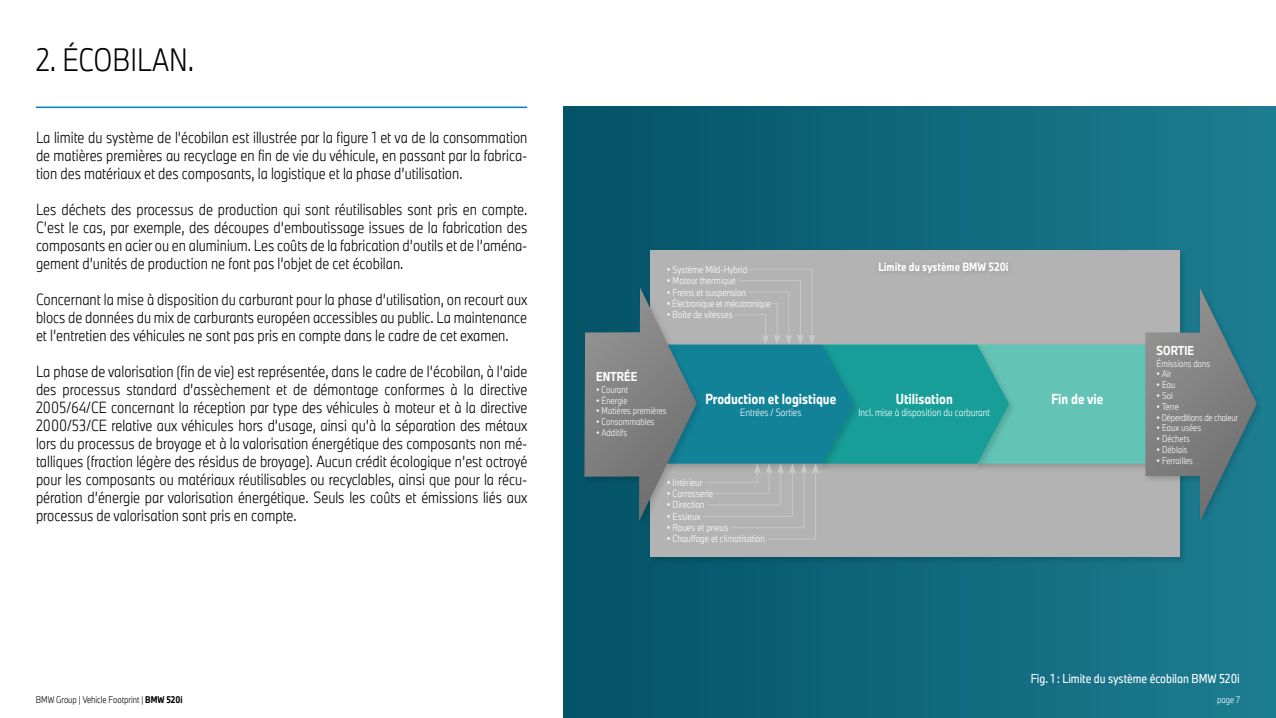
<style>
.page{position:relative;width:1276px;height:718px;background:#fff}
.page>*{position:absolute;margin:0;border:0;box-sizing:border-box;transform-origin:0 0}
.t1{font:300 30px "BMW Group TN Condensed Pro";color:#000}
.t2{font:300 15px/18px "BMW Group TN Condensed Pro";color:#000;text-align:justify}
.t3{font:700 13.5px "BMW Group TN Condensed";color:#fff}
.t4{font:12px "BMW Group TN Condensed Pro";color:#fff}
.t5{font:700 12px "BMW Group TN Condensed Pro";color:#fff}
.t6{font:700 11.1px "BMW Group TN Condensed Pro";color:#fff}
.t7{font:300 9.75px "BMW Group TN Condensed";color:#fff}
.t8{font:300 9.45px "BMW Group TN Condensed Pro";color:#fff}
.t9{font:300 9.45px "BMW Group TN Condensed Pro";letter-spacing:-.02em;color:#fff}
.t10{font:300 9px "BMW Group TN Condensed Pro";color:#fff}
.t11{font:300 9px "BMW Group TN Condensed Pro";color:#000}
.t12{font:300 9px "BMW Group TN Condensed Pro";letter-spacing:-.02em;color:#fff}
.s1{font-weight:700}
</style>
<div class="page">
<div style="left:563px;top:107px;width:713px;height:611px;background:linear-gradient(to right,#035267,#1d7d92)"></div>
<hr style="left:36px;top:106px;width:491px;height:2px;background:#0083c6">
<div style="left:647px;top:248px;width:541px;height:317px;background:#000;opacity:.15"></div>
<div style="left:650px;top:251px;width:529px;height:305px;background:#b3b3b3"></div>
<div style="left:1142px;top:286px;width:122px;height:242px;background:#000;opacity:.15"></div>
<div style="left:581px;top:286px;width:123px;height:242px;background:#000;opacity:.15"></div>
<div style="left:873px;top:258px;width:140px;height:22px;background:#aeaeae"></div>
<hr style="left:739px;top:280px;width:61px;height:1px;background:#c9c7c7">
<hr style="left:800px;top:280px;width:1px;height:57px;background:#c9c7c7">
<hr style="left:811px;top:269px;width:1px;height:68px;background:#c9c7c7">
<hr style="left:749px;top:269px;width:62px;height:1px;background:#c9c7c7">
<hr style="left:731px;top:527px;width:73px;height:1px;background:#c9c7c7">
<hr style="left:768px;top:538px;width:47px;height:1px;background:#c9c7c7">
<hr style="left:803px;top:471px;width:1px;height:56px;background:#c9c7c7">
<hr style="left:815px;top:471px;width:1px;height:68px;background:#c9c7c7">
<svg style="left:584px;top:287px;width:672px;height:234px"></svg>
<h1 class="t1" style="left:36px;top:38px;width:160px">2. ÉCOBILAN.</h1>
<p class="t2" style="left:36px;top:127px;width:493px">La limite du système de l’écobilan est illustrée par la figure 1 et va de la consommation de matières premières au recyclage en fin de vie du véhicule, en passant par la fabrica&shy;tion des matériaux et des composants, la logistique et la phase d’utilisation.</p>
<p class="t2" style="left:36px;top:199px;width:493px">Les déchets des processus de production qui sont réutilisables sont pris en compte.<br>C’est le cas, par exemple, des découpes d’emboutissage issues de la fabrication des composants en acier ou en aluminium. Les coûts de la fabrication d’outils et de l’aména&shy;gement d’unités de production ne font pas l’objet de cet écobilan.</p>
<p class="t2" style="left:36px;top:289px;width:493px">Concernant la mise à disposition du carburant pour la phase d’utilisation, on recourt aux blocs de données du mix de carburants européen accessibles au public. La maintenance et l’entretien des véhicules ne sont pas pris en compte dans le cadre de cet examen.</p>
<p class="t2" style="left:36px;top:361px;width:493px">La phase de valorisation (fin de vie) est représentée, dans le cadre de l’écobilan, à l’aide des processus standard d’assèchement et de démontage conformes à la directive 2005/64/CE concernant la réception par type des véhicules à moteur et à la directive 2000/53/CE relative aux véhicules hors d’usage, ainsi qu’à la séparation des métaux lors du processus de broyage et à la valorisation énergétique des composants non mé&shy;talliques (fraction légère des résidus de broyage). Aucun crédit écologique n’est octroyé pour les composants ou matériaux réutilisables ou recyclables, ainsi que pour la récu&shy;pération d’énergie par valorisation énergétique. Seuls les coûts et émissions liés aux processus de valorisation sont pris en compte.</p>
<p class="t8" style="left:667px;top:262px;width:82px">• Système Mild-Hybrid</p>
<p class="t6" style="left:878px;top:259px;width:132px">Limite du système BMW 520i</p>
<p class="t8" style="left:667px;top:274px;width:70px">• Moteur thermique</p>
<p class="t8" style="left:667px;top:285px;width:81px">• Freins et suspension</p>
<p class="t9" style="left:667px;top:296px;width:106px">• Électronique et mécatronique</p>
<p class="t8" style="left:667px;top:308px;width:67px">• Boîte de vitesses</p>
<p class="t5" style="left:596px;top:367px;width:43px">ENTRÉE</p>
<p class="t10" style="left:596px;top:383px;width:34px">• Courant</p>
<p class="t10" style="left:596px;top:393px;width:33px">• Énergie</p>
<p class="t10" style="left:596px;top:404px;width:72px">• Matières premières</p>
<p class="t10" style="left:596px;top:415px;width:60px">• Consommables</p>
<p class="t10" style="left:596px;top:426px;width:33px">• Additifs</p>
<p class="t3" style="left:705px;top:388px;width:132px">Production et logistique</p>
<p class="t7" style="left:740px;top:405px;width:63px">Entrées / Sorties</p>
<p class="t8" style="left:667px;top:475px;width:37px">• Intérieur</p>
<p class="t8" style="left:667px;top:486px;width:48px">• Carrosserie</p>
<p class="t8" style="left:667px;top:498px;width:39px">• Direction</p>
<p class="t8" style="left:667px;top:509px;width:35px">• Essieux</p>
<p class="t8" style="left:667px;top:520px;width:63px">• Roues et pneus</p>
<p class="t8" style="left:667px;top:532px;width:100px">• Chauffage et climatisation</p>
<p class="t3" style="left:895px;top:388px;width:59px">Utilisation</p>
<p class="t7" style="left:858px;top:405px;width:133px">Incl. mise à disposition du carburant</p>
<p class="t3" style="left:1051px;top:388px;width:53px">Fin de vie</p>
<p class="t5" style="left:1156px;top:341px;width:39px">SORTIE</p>
<p class="t10" style="left:1156px;top:357px;width:55px">Émissions dans</p>
<p class="t10" style="left:1156px;top:367px;width:16px">• Air</p>
<p class="t10" style="left:1156px;top:378px;width:20px">• Eau</p>
<p class="t10" style="left:1156px;top:389px;width:18px">• Sol</p>
<p class="t10" style="left:1156px;top:400px;width:24px">• Terre</p>
<p class="t12" style="left:1156px;top:411px;width:83px">• Déperditions de chaleur</p>
<p class="t10" style="left:1156px;top:421px;width:46px">• Eaux usées</p>
<p class="t10" style="left:1156px;top:432px;width:35px">• Déchets</p>
<p class="t10" style="left:1156px;top:443px;width:32px">• Déblais</p>
<p class="t10" style="left:1156px;top:454px;width:38px">• Ferrailles</p>
<p class="t4" style="left:1030px;top:669px;width:211px">Fig. 1 : Limite du système écobilan BMW 520i</p>
<p class="t11" style="left:36px;top:693px;width:148px">BMW Group | Vehicle Footprint | <span class="s1">BMW 520i</span></p>
<p class="t10" style="left:1217px;top:693px;width:24px">page 7</p>
</div>
